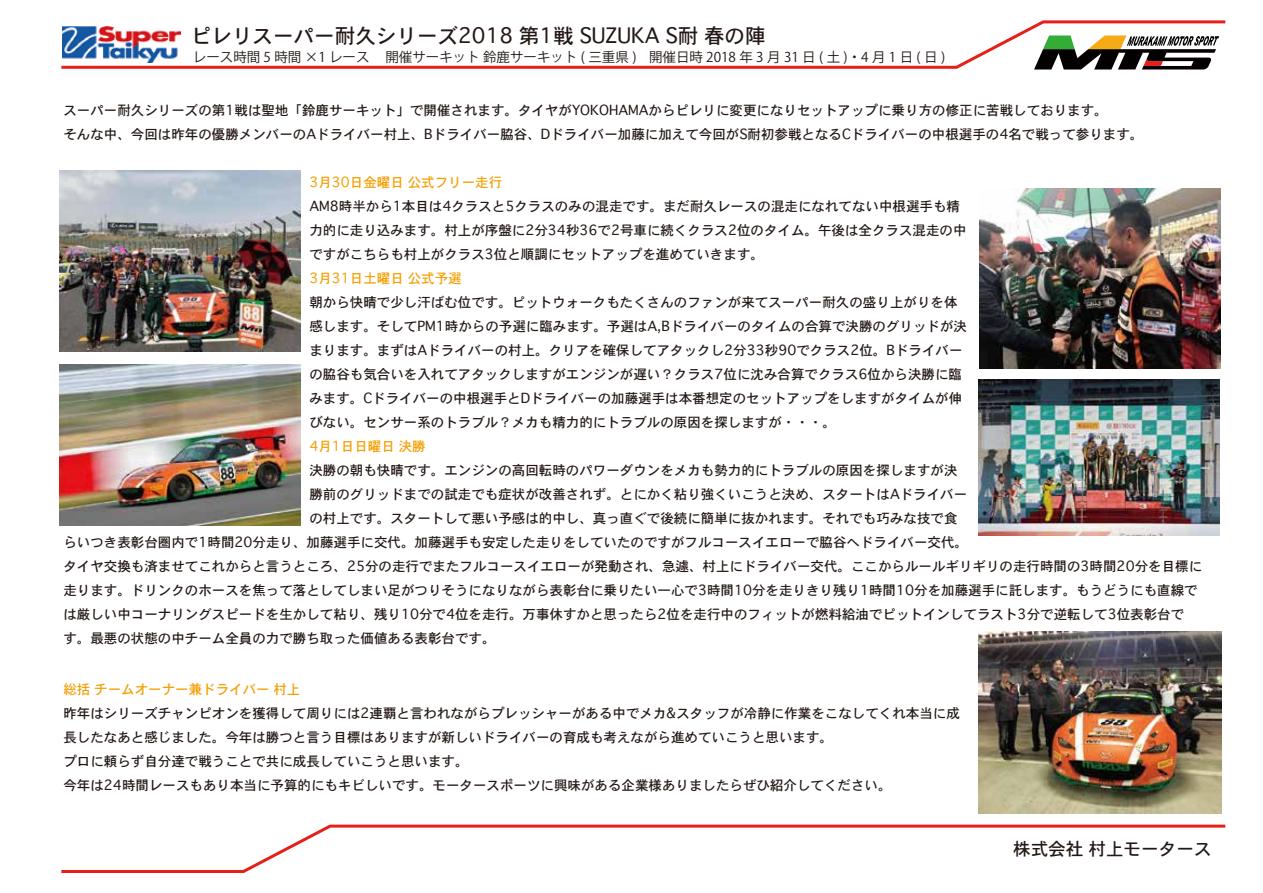
<style>
.page{position:relative;width:1263px;height:893px;background:#fff}
.page>*{position:absolute;margin:0;border:0;box-sizing:border-box;transform-origin:0 0}
.t1{font:20.55px "Osaka";color:#221815}
.t2{font:17.55px "Osaka";color:#221815}
.t3{font:13.5px/24px "Osaka";color:#221815}
.t4{font:13.5px "Koz Go Pro";color:#221815}
.t5{font:13.5px "Osaka";color:#f49e00}
</style>
<div class="page">
<svg style="left:61px;top:20px;width:1165px;height:50px"></svg>
<svg style="left:61px;top:824px;width:1165px;height:49px"></svg>
<img style="left:59px;top:171px;width:241px;height:180px">
<img style="left:59px;top:365px;width:241px;height:160px">
<img style="left:980px;top:188px;width:240px;height:180px">
<img style="left:978px;top:379px;width:241px;height:156px">
<img style="left:978px;top:631px;width:243px;height:183px">
<h1 class="t1" style="left:191px;top:23px;width:576px">ピレリスーパー耐久シリーズ2018 第1戦 SUZUKA S耐 春の陣</h1>
<p class="t4" style="left:193px;top:48px;width:754px">レース時間 5 時間 ×1 レース 開催サーキット 鈴鹿サーキット ( 三重県 ) 開催日時 2018 年 3 月 31 日 ( 土 )・4 月 1 日 ( 日 )</p>
<p class="t3" style="left:63px;top:98px;width:1081px">スーパー耐久シリーズの第1戦は聖地「鈴鹿サーキット」で開催されます。タイヤがYOKOHAMAからピレリに変更になりセットアップに乗り方の修正に苦戦しております。<br>そんな中、今回は昨年の優勝メンバーのAドライバー村上、Bドライバー脇谷、Dドライバー加藤に加えて今回がS耐初参戦となるCドライバーの中根選手の4名で戦って参ります。</p>
<p class="t5" style="left:309px;top:174px;width:194px">3月30日金曜日 公式フリー走行</p>
<p class="t3" style="left:309px;top:194px;width:659px">AM8時半から1本目は4クラスと5クラスのみの混走です。まだ耐久レースの混走になれてない中根選手も精力的に走り込みます。村上が序盤に2分34秒36で2号車に続くクラス2位のタイム。午後は全クラス混走の中ですがこちらも村上がクラス3位と順調にセットアップを進めていきます。</p>
<p class="t5" style="left:309px;top:270px;width:154px">3月31日土曜日 公式予選</p>
<p class="t3" style="left:309px;top:290px;width:659px">朝から快晴で少し汗ばむ位です。ピットウォークもたくさんのファンが来てスーパー耐久の盛り上がりを体感します。そしてPM1時からの予選に臨みます。予選はA,Bドライバーのタイムの合算で決勝のグリッドが決まります。まずはAドライバーの村上。クリアを確保してアタックし2分33秒90でクラス2位。Bドライバーの脇谷も気合いを入れてアタックしますがエンジンが遅い？クラス7位に沈み合算でクラス6位から決勝に臨みます。Cドライバーの中根選手とDドライバーの加藤選手は本番想定のセットアップをしますがタイムが伸びない。センサー系のトラブル？メカも精力的にトラブルの原因を探しますが・・・。</p>
<p class="t5" style="left:309px;top:438px;width:118px">4月1日日曜日 決勝</p>
<p class="t3" style="left:309px;top:458px;width:649px">決勝の朝も快晴です。エンジンの高回転時のパワーダウンをメカも勢力的にトラブルの原因を探しますが決</p>
<p class="t3" style="left:309px;top:482px;width:659px">勝前のグリッドまでの試走でも症状が改善されず。とにかく粘り強くいこうと決め、スタートはAドライバー</p>
<p class="t3" style="left:309px;top:506px;width:649px">の村上です。スタートして悪い予感は的中し、真っ直ぐで後続に簡単に抜かれます。それでも巧みな技で食</p>
<p class="t3" style="left:63px;top:530px;width:906px">らいつき表彰台圏内で1時間20分走り、加藤選手に交代。加藤選手も安定した走りをしていたのですがフルコースイエローで脇谷へドライバー交代。</p>
<p class="t3" style="left:63px;top:554px;width:1140px">タイヤ交換も済ませてこれからと言うところ、25分の走行でまたフルコースイエローが発動され、急遽、村上にドライバー交代。ここからルールギリギリの走行時間の3時間20分を目標に</p>
<p class="t3" style="left:63px;top:578px;width:1136px">走ります。ドリンクのホースを焦って落としてしまい足がつりそうになりながら表彰台に乗りたい一心で3時間10分を走りきり残り1時間10分を加藤選手に託します。もうどうにも直線で</p>
<p class="t3" style="left:63px;top:602px;width:1122px">は厳しい中コーナリングスピードを生かして粘り、残り10分で4位を走行。万事休すかと思ったら2位を走行中のフィットが燃料給油でピットインしてラスト3分で逆転して3位表彰台で</p>
<p class="t3" style="left:63px;top:626px;width:433px">す。最悪の状態の中チーム全員の力で勝ち取った価値ある表彰台です。</p>
<p class="t5" style="left:63px;top:681px;width:238px">総括 チームオーナー兼ドライバー 村上</p>
<p class="t3" style="left:63px;top:701px;width:898px">昨年はシリーズチャンピオンを獲得して周りには2連覇と言われながらプレッシャーがある中でメカ&amp;スタッフが冷静に作業をこなしてくれ本当に成長したなあと感じました。今年は勝つと言う目標はありますが新しいドライバーの育成も考えながら進めていこうと思います。<br>プロに頼らず自分達で戦うことで共に成長していこうと思います。<br>今年は24時間レースもあり本当に予算的にもキビしいです。モータースポーツに興味がある企業様ありましたらぜひ紹介してください。</p>
<p class="t2" style="left:1013px;top:837px;width:200px">株式会社 村上モータース</p>
</div>
